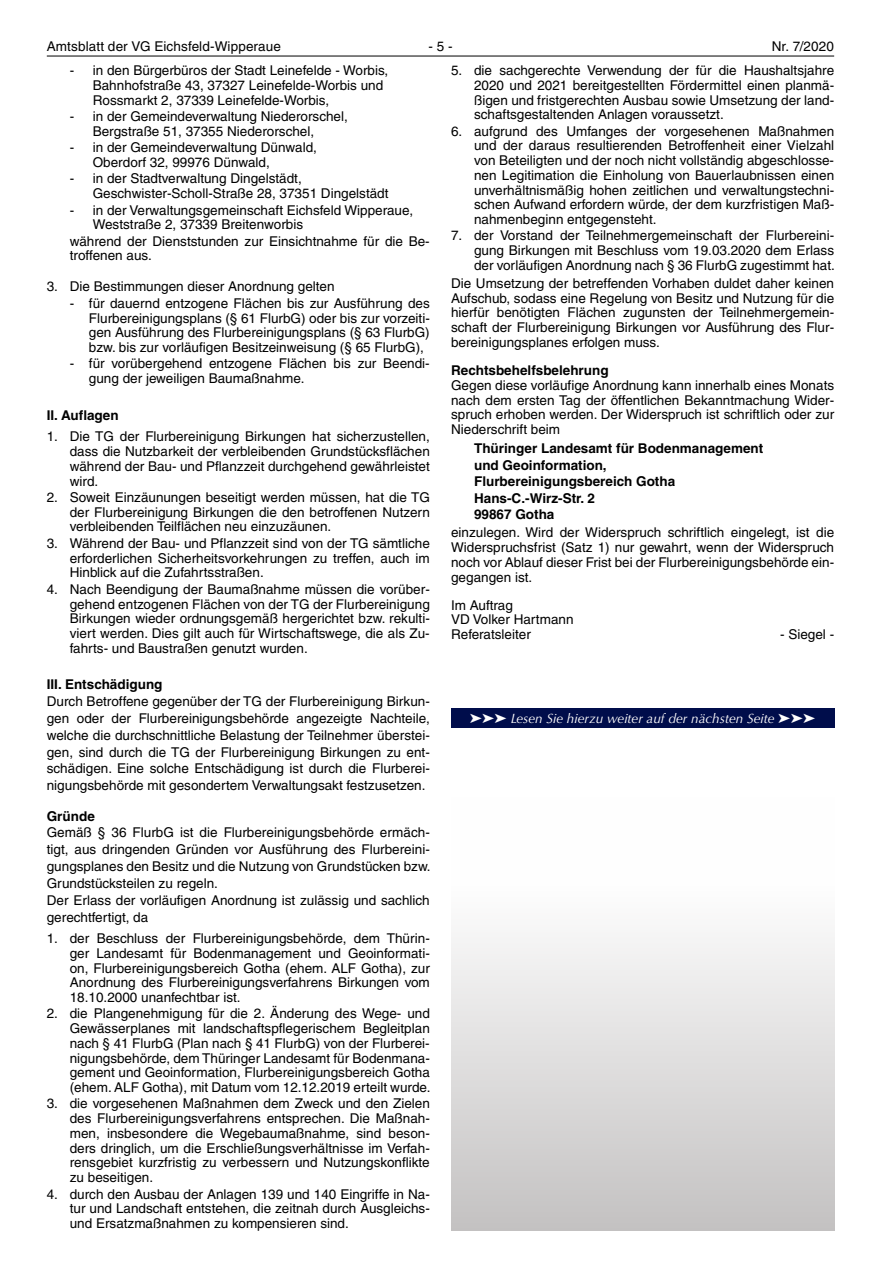
<style>
.page{position:relative;width:881px;height:1263px;background:#fff}
.page>*{position:absolute;margin:0;border:0;box-sizing:border-box;transform-origin:0 0}
.t1{font:13.5px/14.7px "Helvetica LT";color:#000;text-align:justify}
.t2{font:700 13.5px/16.5px "Helvetica LT";color:#000}
.t3{font:italic 13.5px "Optima LT";color:#fff}
</style>
<div class="page">
<hr style="left:47px;top:56px;width:786px;height:1px;background:#000">
<div style="left:451px;top:708px;width:382px;height:20px;background:#000d4b"></div>
<div style="left:451px;top:797px;width:382px;height:434px;background:linear-gradient(to bottom,#fff,#c6c4c4)"></div>
<p class="t1" style="left:47px;top:39px;width:235px">Amtsblatt der VG Eichsfeld-Wipperaue</p>
<p class="t1" style="left:428px;top:39px;width:26px">- 5 -</p>
<p class="t1" style="left:771px;top:39px;width:64px">Nr. 7/2020</p>
<p class="t1" style="left:474px;top:63px;width:361px;text-indent:-23px">5. die sachgerechte Verwendung der für die Haushaltsjahre 2020 und 2021 bereitgestellten Fördermittel einen planmä&shy;ßigen und fristgerechten Ausbau sowie Umsetzung der land&shy;schaftsgestaltenden Anlagen voraussetzt.</p>
<p class="t1" style="left:474px;top:124px;width:361px;text-indent:-23px">6. aufgrund des Umfanges der vorgesehenen Maßnahmen und der daraus resultierenden Betroffenheit einer Vielzahl von Beteiligten und der noch nicht vollständig abgeschlosse&shy;nen Legitimation die Einholung von Bauerlaubnissen einen unverhältnismäßig hohen zeitlichen und verwaltungstechni&shy;schen Aufwand erfordern würde, der dem kurzfristigen Maß&shy;nahmenbeginn entgegensteht.</p>
<p class="t1" style="left:474px;top:228px;width:362px;text-indent:-23px">7. der Vorstand der Teilnehmergemeinschaft der Flurbereini&shy;gung Birkungen mit Beschluss vom 19.03.2020 dem Erlass der vorläufigen Anordnung nach § 36 FlurbG zugestimmt hat.</p>
<p class="t1" style="left:451px;top:276px;width:384px">Die Umsetzung der betreffenden Vorhaben duldet daher keinen Aufschub, sodass eine Regelung von Besitz und Nutzung für die hierfür benötigten Flächen zugunsten der Teilnehmergemein&shy;schaft der Flurbereinigung Birkungen vor Ausführung des Flur&shy;bereinigungsplanes erfolgen muss.</p>
<p class="t2" style="left:451px;top:362px;width:159px">Rechtsbehelfsbelehrung</p>
<p class="t1" style="left:451px;top:378px;width:384px">Gegen diese vorläufige Anordnung kann innerhalb eines Monats nach dem ersten Tag der öffentlichen Bekanntmachung Wider&shy;spruch erhoben werden. Der Widerspruch ist schriftlich oder zur Niederschrift beim</p>
<p class="t2" style="left:474px;top:440px;width:290px">Thüringer Landesamt für Bodenmanagement und Geoinformation,<br>Flurbereinigungsbereich Gotha<br>Hans-C.-Wirz-Str. 2<br>99867 Gotha</p>
<p class="t1" style="left:451px;top:525px;width:384px">einzulegen. Wird der Widerspruch schriftlich eingelegt, ist die Widerspruchsfrist (Satz 1) nur gewahrt, wenn der Widerspruch noch vor Ablauf dieser Frist bei der Flurbereinigungsbehörde ein&shy;gegangen ist.</p>
<p class="t1" style="left:451px;top:598px;width:124px;text-align:left">Im Auftrag<br>VD Volker Hartmann<br>Referatsleiter</p>
<p class="t1" style="left:93px;top:63px;width:297px;text-align:left;text-indent:-23px">- in den Bürgerbüros der Stadt Leinefelde - Worbis,<br>Bahnhofstraße 43, 37327 Leinefelde-Worbis und<br>Rossmarkt 2, 37339 Leinefelde-Worbis,</p>
<p class="t1" style="left:93px;top:109px;width:256px;text-indent:-23px">- in der Gemeindeverwaltung Niederorschel,<br>Bergstraße 51, 37355 Niederorschel,</p>
<p class="t1" style="left:93px;top:140px;width:225px;text-indent:-23px">- in der Gemeindeverwaltung Dünwald,<br>Oberdorf 32, 99976 Dünwald,</p>
<p class="t1" style="left:93px;top:171px;width:297px;text-indent:-23px">- in der Stadtverwaltung Dingelstädt,<br>Geschwister-Scholl-Straße 28, 37351 Dingelstädt</p>
<p class="t1" style="left:93px;top:202px;width:322px;text-indent:-23px">- in der Verwaltungsgemeinschaft Eichsfeld Wipperaue,<br>Weststraße 2, 37339 Breitenworbis</p>
<p class="t1" style="left:70px;top:234px;width:361px">während der Dienststunden zur Einsichtnahme für die Be&shy;troffenen aus.</p>
<p class="t1" style="left:47px;top:279px;width:289px">3. Die Bestimmungen dieser Anordnung gelten</p>
<p class="t1" style="left:89px;top:296px;width:342px;text-indent:-19px">- für dauernd entzogene Flächen bis zur Ausführung des Flurbereinigungsplans (§ 61 FlurbG) oder bis zur vorzeiti&shy;gen Ausführung des Flurbereinigungsplans (§ 63 FlurbG) bzw. bis zur vorläufigen Besitzeinweisung (§ 65 FlurbG),</p>
<p class="t1" style="left:89px;top:356px;width:342px;text-indent:-19px">- für vorübergehend entzogene Flächen bis zur Beendi&shy;gung der jeweiligen Baumaßnahme.</p>
<p class="t2" style="left:47px;top:407px;width:73px">II. Auflagen</p>
<p class="t1" style="left:70px;top:429px;width:361px;text-indent:-23px">1. Die TG der Flurbereinigung Birkungen hat sicherzustellen, dass die Nutzbarkeit der verbleibenden Grundstücksflächen während der Bau- und Pflanzzeit durchgehend gewährleistet wird.</p>
<p class="t1" style="left:70px;top:490px;width:361px;text-indent:-23px">2. Soweit Einzäunungen beseitigt werden müssen, hat die TG der Flurbereinigung Birkungen die den betroffenen Nutzern verbleibenden Teilflächen neu einzuzäunen.</p>
<p class="t1" style="left:70px;top:536px;width:361px;text-indent:-23px">3. Während der Bau- und Pflanzzeit sind von der TG sämtliche erforderlichen Sicherheitsvorkehrungen zu treffen, auch im Hinblick auf die Zufahrtsstraßen.</p>
<p class="t1" style="left:70px;top:582px;width:361px;text-indent:-23px">4. Nach Beendigung der Baumaßnahme müssen die vorüber&shy;gehend entzogenen Flächen von der TG der Flurbereinigung Birkungen wieder ordnungsgemäß hergerichtet bzw. rekulti&shy;viert werden. Dies gilt auch für Wirtschaftswege, die als Zu&shy;fahrts- und Baustraßen genutzt wurden.</p>
<p class="t2" style="left:47px;top:676px;width:117px">III. Entschädigung</p>
<p class="t1" style="left:47px;top:693px;width:384px;line-height:16.8px">Durch Betroffene gegenüber der TG der Flurbereinigung Birkun&shy;gen oder der Flurbereinigungsbehörde angezeigte Nachteile, welche die durchschnittliche Belastung der Teilnehmer überstei&shy;gen, sind durch die TG der Flurbereinigung Birkungen zu ent&shy;schädigen. Eine solche Entschädigung ist durch die Flurberei&shy;nigungsbehörde mit gesondertem Verwaltungsakt festzusetzen.</p>
<p class="t2" style="left:47px;top:807px;width:50px">Gründe</p>
<p class="t1" style="left:47px;top:824px;width:385px;line-height:16.8px;text-align:left">Gemäß § 36 FlurbG ist die Flurbereinigungsbehörde ermäch&shy;tigt, aus dringenden Gründen vor Ausführung des Flurbereini&shy;gungsplanes den Besitz und die Nutzung von Grundstücken bzw.<br>Grundstücksteilen zu regeln.<br>Der Erlass der vorläufigen Anordnung ist zulässig und sachlich gerechtfertigt, da</p>
<p class="t1" style="left:70px;top:931px;width:361px;text-indent:-23px">1. der Beschluss der Flurbereinigungsbehörde, dem Thürin&shy;ger Landesamt für Bodenmanagement und Geoinformati&shy;on, Flurbereinigungsbereich Gotha (ehem. ALF Gotha), zur Anordnung des Flurbereinigungsverfahrens Birkungen vom 18.10.2000 unanfechtbar ist.</p>
<p class="t1" style="left:70px;top:1006px;width:362px;text-indent:-23px">2. die Plangenehmigung für die 2. Änderung des Wege- und Gewässerplanes mit landschaftspflegerischem Begleitplan nach § 41 FlurbG (Plan nach § 41 FlurbG) von der Flurberei&shy;nigungsbehörde, dem Thüringer Landesamt für Bodenmana&shy;gement und Geoinformation, Flurbereinigungsbereich Gotha (ehem. ALF Gotha), mit Datum vom 12.12.2019 erteilt wurde.</p>
<p class="t1" style="left:70px;top:1096px;width:361px;text-indent:-23px">3. die vorgesehenen Maßnahmen dem Zweck und den Zielen des Flurbereinigungsverfahrens entsprechen. Die Maßnah&shy;men, insbesondere die Wegebaumaßnahme, sind beson&shy;ders dringlich, um die Erschließungsverhältnisse im Verfah&shy;rensgebiet kurzfristig zu verbessern und Nutzungskonflikte zu beseitigen.</p>
<p class="t1" style="left:70px;top:1186px;width:361px;text-indent:-23px">4. durch den Ausbau der Anlagen 139 und 140 Eingriffe in Na&shy;tur und Landschaft entstehen, die zeitnah durch Ausgleichs&shy;und Ersatzmaßnahmen zu kompensieren sind.</p>
<p class="t1" style="left:779px;top:627px;width:56px">- Siegel -</p>
<p class="t3" style="left:469px;top:711px;width:347px">➤➤➤ Lesen Sie hierzu weiter auf der nächsten Seite ➤➤➤</p>
</div>
